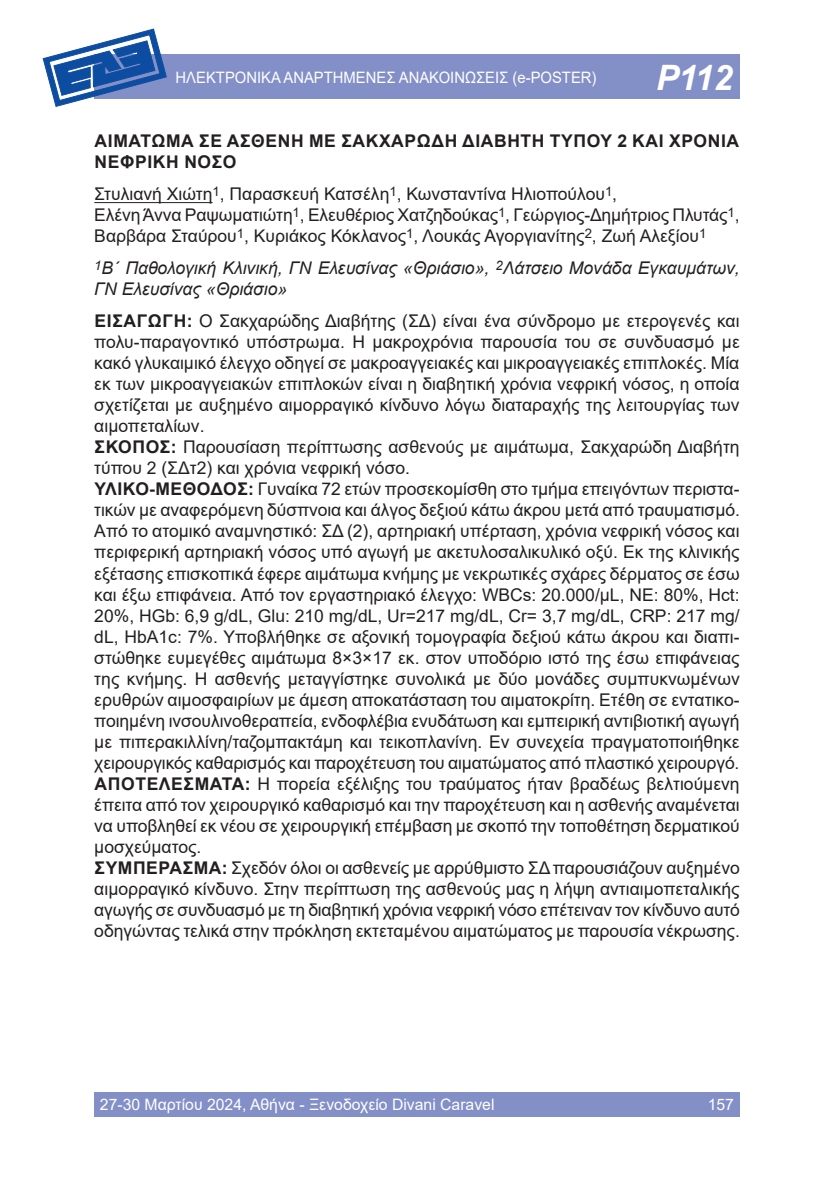
<style>
.page{position:relative;width:834px;height:1191px;background:#fff}
.page>*{position:absolute;margin:0;border:0;box-sizing:border-box;transform-origin:0 0}
.t1{font:italic 700 35px "Arial";color:#fff}
.body_text_1st_par{font:17.5px/21px "Arial";color:#231f20;text-align:justify}
.names{font:17.5px/21px "Arial";color:#231f20}
.nosokomeio{font:italic 17.5px/21px "Arial";color:#231f20}
.titlos{font:700 17.5px/21px "Arial";letter-spacing:.035em;color:#231f20}
.t2{font:15.75px "Arial";color:#fff}
.t3{font:15.75px "Arial";color:#fff;scale:.94 1}
.s1{font-weight:700}
</style>
<div class="page">
<div style="left:94px;top:1091px;width:645px;height:25px;background:#838fc7"></div>
<div style="left:94px;top:55px;width:645px;height:44px;background:#838fc7"></div>
<svg style="left:43px;top:29px;width:124px;height:78px"></svg>
<hr style="left:94px;top:202px;width:118px;height:1px;background:#231f20">
<p class="t3" style="left:175px;top:66px;width:449px">ΗΛΕΚΤΡΟΝΙΚΑ ΑΝΑΡΤΗΜΕΝΕΣ ΑΝΑΚΟΙΝΩΣΕΙΣ (e-POSTER)</p>
<p class="t1" style="left:656px;top:54px;width:78px">P112</p>
<p class="titlos" style="left:95px;top:130px;width:646px">ΑΙΜΑΤΩΜΑ ΣΕ ΑΣΘΕΝΗ ΜΕ ΣΑΚΧΑΡΩΔΗ ΔΙΑΒΗΤΗ ΤΥΠΟΥ 2 ΚΑΙ ΧΡΟΝΙΑ<br>ΝΕΦΡΙΚΗ ΝΟΣΟ</p>
<p class="names" style="left:94px;top:183px;width:524px">Στυλιανή Χιώτη<sup>1</sup>, Παρασκευή Κατσέλη<sup>1</sup>, Κωνσταντίνα Ηλιοπούλου<sup>1</sup>,</p>
<p class="names" style="left:94px;top:204px;width:646px">ΕλένηΆννα Ραψωματιώτη<sup>1</sup>, Ελευθέριος Χατζηδούκας<sup>1</sup>, Γεώργιος-Δημήτριος Πλυτάς<sup>1</sup>,<br>Βαρβάρα Σταύρου<sup>1</sup>, Κυριάκος Κόκλανος<sup>1</sup>, Λουκάς Αγοργιανίτης<sup>2</sup>, Ζωή Αλεξίου<sup>1</sup></p>
<p class="nosokomeio" style="left:94px;top:258px;width:646px"><sup>1</sup>Β΄ Παθολογική Κλινική, ΓΝ Ελευσίνας «Θριάσιο», <sup>2</sup>Λάτσειο Μονάδα Εγκαυμάτων,<br>ΓΝ Ελευσίνας «Θριάσιο»</p>
<p class="body_text_1st_par" style="left:94px;top:311px;width:647px"><span class="s1">ΕΙΣΑΓΩΓΗ:</span> Ο Σακχαρώδης Διαβήτης (ΣΔ) είναι ένα σύνδρομο με ετερογενές και πολυ-παραγοντικό υπόστρωμα. Η μακροχρόνια παρουσία του σε συνδυασμό με κακό γλυκαιμικό έλεγχο οδηγεί σε μακροαγγειακές και μικροαγγειακές επιπλοκές. Μία εκ των μικροαγγειακών επιπλοκών είναι η διαβητική χρόνια νεφρική νόσος, η οποία σχετίζεται με αυξημένο αιμορραγικό κίνδυνο λόγω διαταραχής της λειτουργίας των αιμοπεταλίων.</p>
<p class="body_text_1st_par" style="left:94px;top:437px;width:646px"><span class="s1">ΣΚΟΠΟΣ:</span> Παρουσίαση περίπτωσης ασθενούς με αιμάτωμα, Σακχαρώδη Διαβήτη τύπου 2 (ΣΔτ2) και χρόνια νεφρική νόσο.</p>
<p class="body_text_1st_par" style="left:94px;top:479px;width:647px"><span class="s1">ΥΛΙΚΟ-ΜΕΘΟΔΟΣ:</span> Γυναίκα 72 ετών προσεκομίσθη στο τμήμα επειγόντων περιστα&shy;τικών με αναφερόμενη δύσπνοια και άλγος δεξιού κάτω άκρου μετά από τραυματισμό.<br>Από το ατομικό αναμνηστικό: ΣΔ (2), αρτηριακή υπέρταση, χρόνια νεφρική νόσος και περιφερική αρτηριακή νόσος υπό αγωγή με ακετυλοσαλικυλικό οξύ. Εκ της κλινικής εξέτασης επισκοπικά έφερε αιμάτωμα κνήμης με νεκρωτικές σχάρες δέρματος σε έσω και έξω επιφάνεια. Από τον εργαστηριακό έλεγχο: WBCs: 20.000/μL, NE: 80%, Hct:<br>20%, HGb: 6,9 g/dL, Glu: 210 mg/dL, Ur=217 mg/dL, Cr= 3,7 mg/dL, CRP: 217 mg/ dL, HbA1c: 7%. Υποβλήθηκε σε αξονική τομογραφία δεξιού κάτω άκρου και διαπι&shy;στώθηκε ευμεγέθες αιμάτωμα 8×3×17 εκ. στον υποδόριο ιστό της έσω επιφάνειας της κνήμης. Η ασθενής μεταγγίστηκε συνολικά με δύο μονάδες συμπυκνωμένων ερυθρών αιμοσφαιρίων με άμεση αποκατάσταση του αιματοκρίτη. Ετέθη σε εντατικο&shy;ποιημένη ινσουλινοθεραπεία, ενδοφλέβια ενυδάτωση και εμπειρική αντιβιοτική αγωγή με πιπερακιλλίνη/ταζομπακτάμη και τεικοπλανίνη. Εν συνεχεία πραγματοποιήθηκε χειρουργικός καθαρισμός και παροχέτευση του αιματώματος από πλαστικό χειρουργό.</p>
<p class="body_text_1st_par" style="left:94px;top:773px;width:647px"><span class="s1">ΑΠΟΤΕΛΕΣΜΑΤΑ:</span> Η πορεία εξέλιξης του τραύματος ήταν βραδέως βελτιούμενη έπειτα από τον χειρουργικό καθαρισμό και την παροχέτευση και η ασθενής αναμένεται να υποβληθεί εκ νέου σε χειρουργική επέμβαση με σκοπό την τοποθέτηση δερματικού μοσχεύματος.</p>
<p class="body_text_1st_par" style="left:94px;top:857px;width:647px"><span class="s1">ΣΥΜΠΕΡΑΣΜΑ:</span> Σχεδόν όλοι οι ασθενείς με αρρύθμιστο ΣΔ παρουσιάζουν αυξημένο αιμορραγικό κίνδυνο. Στην περίπτωση της ασθενούς μας η λήψη αντιαιμοπεταλικής αγωγής σε συνδυασμό με τη διαβητική χρόνια νεφρική νόσο επέτειναν τον κίνδυνο αυτό οδηγώντας τελικά στην πρόκληση εκτεταμένου αιματώματος με παρουσία νέκρωσης.</p>
<p class="t2" style="left:100px;top:1093px;width:396px">27-30 Μαρτίου 2024, Αθήνα - Ξενοδοχείο Divani Caravel</p>
<p class="t2" style="left:707px;top:1093px;width:28px">157</p>
</div>
